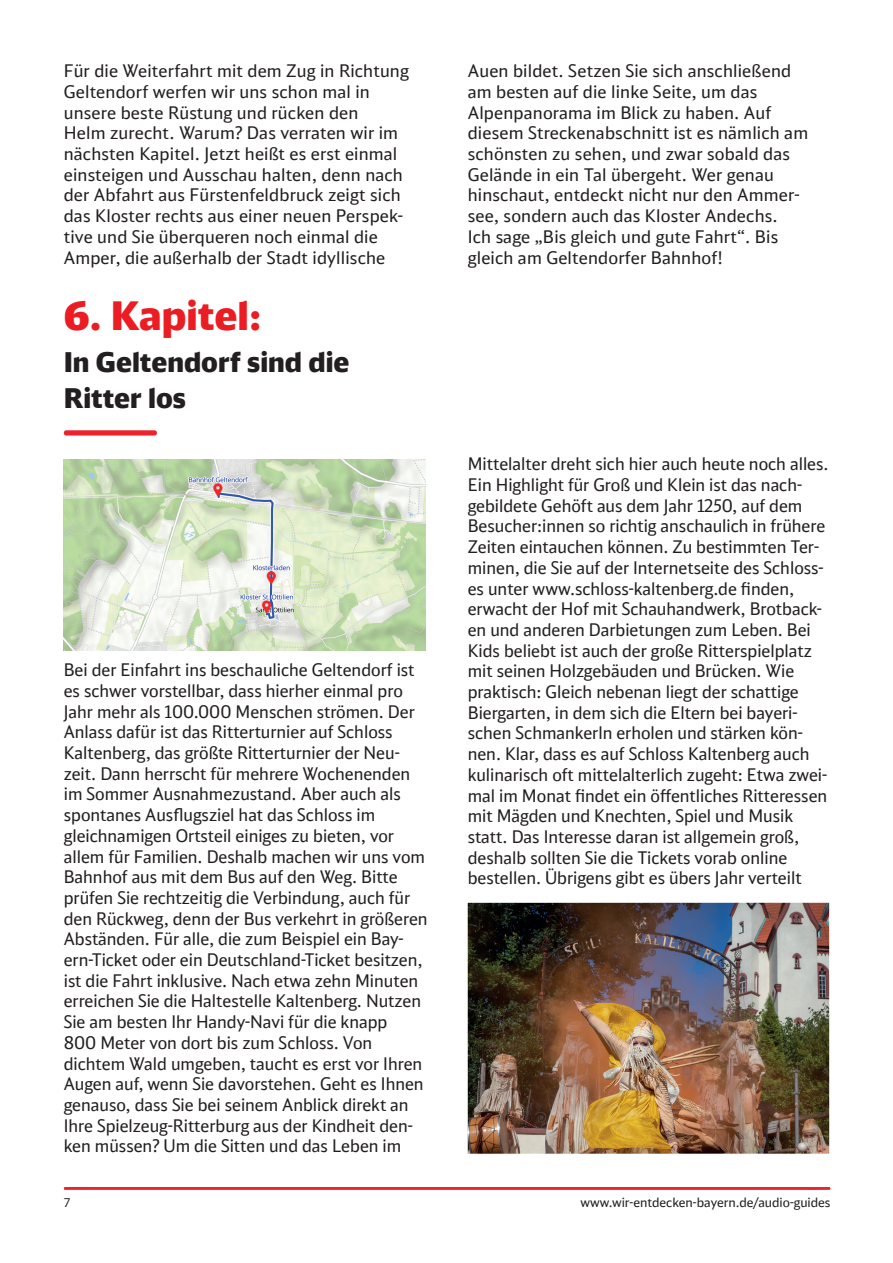
<style>
.page{position:relative;width:893px;height:1263px;background:#fff}
.page>*{position:absolute;margin:0;border:0;box-sizing:border-box;transform-origin:0 0}
.t1{font:900 39px "DB Head";color:#eb1d23}
.t2{font:900 27px/36px "DB Head";color:#231f20}
.t3{font:17.25px/20.7px "DB Head";color:#231f20}
.t4{font:12.75px "DB Head";color:#231f20}
.t5{font:12px "DB Head";color:#231f20}
</style>
<div class="page">
<svg style="left:63px;top:1187px;width:768px;height:3px;background:#ee2b34"></svg>
<img style="left:64px;top:460px;width:361px;height:190px">
<svg style="left:63px;top:430px;width:94px;height:5px"></svg>
<img style="left:468px;top:903px;width:361px;height:251px">
<p class="t3" style="left:64px;top:60px;width:347px">Für die Weiterfahrt mit dem Zug in Richtung Geltendorf werfen wir uns schon mal in unsere beste Rüstung und rücken den<br>Helm zurecht. Warum? Das verraten wir im nächsten Kapitel. Jetzt heißt es erst einmal einsteigen und Ausschau halten, denn nach der Abfahrt aus Fürstenfeldbruck zeigt sich das Kloster rechts aus einer neuen Perspek&shy;tive und Sie überqueren noch einmal die Amper, die außerhalb der Stadt idyllische</p>
<p class="t3" style="left:468px;top:60px;width:342px">Auen bildet. Setzen Sie sich anschließend am besten auf die linke Seite, um das Alpenpanorama im Blick zu haben. Auf diesem Streckenabschnitt ist es nämlich am schönsten zu sehen, und zwar sobald das Gelände in ein Tal übergeht. Wer genau hinschaut, entdeckt nicht nur den Ammer&shy;see, sondern auch das Kloster Andechs.<br>Ich sage „Bis gleich und gute Fahrt“. Bis gleich am Geltendorfer Bahnhof!</p>
<h1 class="t1" style="left:64px;top:291px;width:198px">6. Kapitel:</h1>
<h2 class="t2" style="left:64px;top:344px;width:287px">In Geltendorf sind die<br>Ritter los</h2>
<p class="t3" style="left:64px;top:659px;width:365px">Bei der Einfahrt ins beschauliche Geltendorf ist es schwer vorstellbar, dass hierher einmal pro Jahr mehr als 100.000 Menschen strömen. Der Anlass dafür ist das Ritterturnier auf Schloss Kaltenberg, das größte Ritterturnier der Neu&shy;zeit. Dann herrscht für mehrere Wochenenden im Sommer Ausnahmezustand. Aber auch als spontanes Ausflugsziel hat das Schloss im gleichnamigen Ortsteil einiges zu bieten, vor allem für Familien. Deshalb machen wir uns vom Bahnhof aus mit dem Bus auf den Weg. Bitte prüfen Sie rechtzeitig die Verbindung, auch für den Rückweg, denn der Bus verkehrt in größeren Abständen. Für alle, die zum Beispiel ein Bay&shy;ern-Ticket oder ein Deutschland-Ticket besitzen, ist die Fahrt inklusive. Nach etwa zehn Minuten erreichen Sie die Haltestelle Kaltenberg. Nutzen Sie am besten Ihr Handy-Navi für die knapp<br>800 Meter von dort bis zum Schloss. Von dichtem Wald umgeben, taucht es erst vor Ihren Augen auf, wenn Sie davorstehen. Geht es Ihnen genauso, dass Sie bei seinem Anblick direkt an Ihre Spielzeug-Ritterburg aus der Kindheit den&shy;ken müssen? Um die Sitten und das Leben im</p>
<p class="t3" style="left:468px;top:453px;width:362px">Mittelalter dreht sich hier auch heute noch alles.<br>Ein Highlight für Groß und Klein ist das nach&shy;gebildete Gehöft aus dem Jahr 1250, auf dem Besucher:innen so richtig anschaulich in frühere Zeiten eintauchen können. Zu bestimmten Ter&shy;minen, die Sie auf der Internetseite des Schloss&shy;es unter www.schloss-kaltenberg.de finden, erwacht der Hof mit Schauhandwerk, Brotback&shy;en und anderen Darbietungen zum Leben. Bei Kids beliebt ist auch der große Ritterspielplatz mit seinen Holzgebäuden und Brücken. Wie praktisch: Gleich nebenan liegt der schattige Biergarten, in dem sich die Eltern bei bayeri&shy;schen Schmankerln erholen und stärken kön&shy;nen. Klar, dass es auf Schloss Kaltenberg auch kulinarisch oft mittelalterlich zugeht: Etwa zwei&shy;mal im Monat findet ein öffentliches Ritteressen mit Mägden und Knechten, Spiel und Musik statt. Das Interesse daran ist allgemein groß, deshalb sollten Sie die Tickets vorab online bestellen. Übrigens gibt es übers Jahr verteilt</p>
<p class="t5" style="left:64px;top:1195px;width:8px">7</p>
<p class="t4" style="left:580px;top:1195px;width:252px">www.wir-entdecken-bayern.de/audio-guides</p>
</div>
